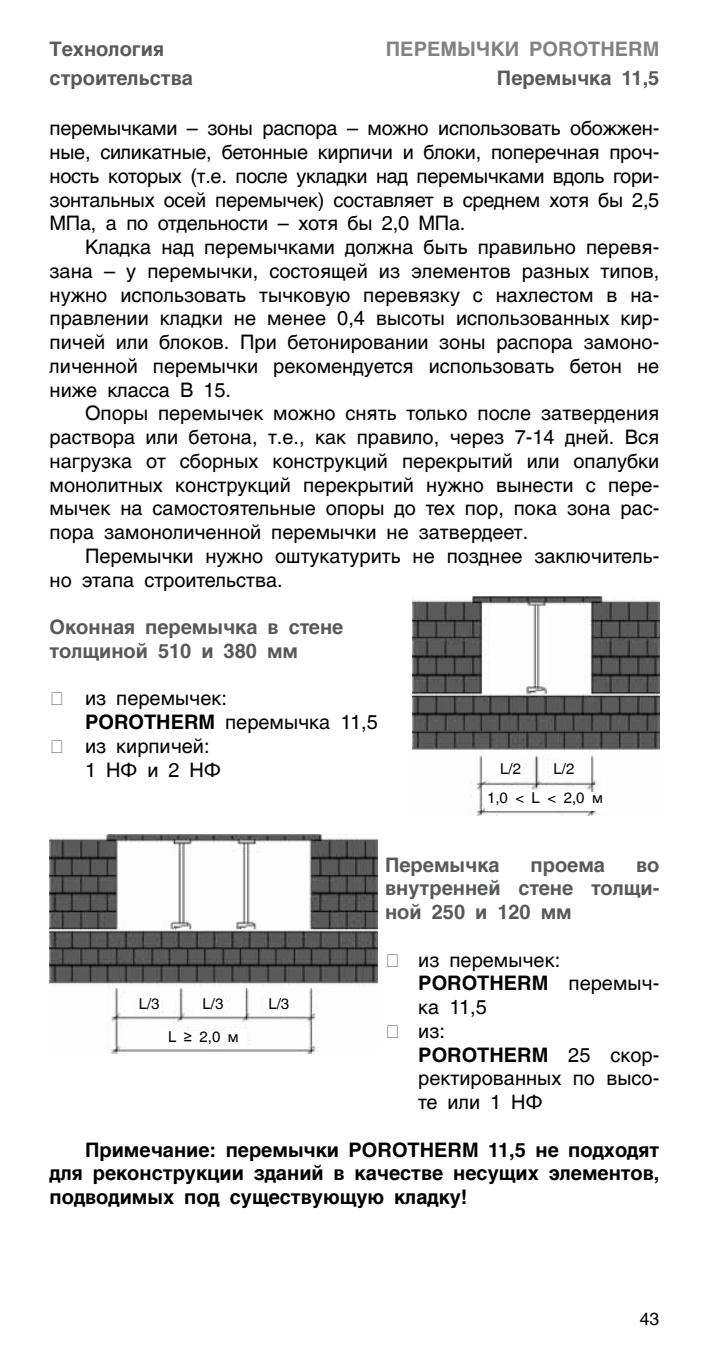
<style>
.page{position:relative;width:709px;height:1347px;background:#fff}
.page>*{position:absolute;margin:0;border:0;box-sizing:border-box;transform-origin:0 0}
.t1{font:20px/23.8px "AG Helvetica Cyr Roman";color:#000}
.t2{font:700 20px/23.8px "AG Helvetica Cyr";color:#000;text-align:justify}
.t3{font:700 20px/23.8px "AG Helvetica Cyr";color:#58595b}
.t4{font:700 20px "AG Helvetica Cyr";color:#808285}
.t5{font:17.5px "AG Helvetica Cyr Roman";color:#000}
.t6{font:15px/29.2px "AG Helvetica Cyr Roman";color:#000}
.s1{font-family:"AG Helvetica Cyr";font-weight:700}
.s2{font-family:"AG Helvetica Cyr Roman";font-weight:400}
.s3{font-family:"Arial"}
</style>
<div class="page">
<img style="left:412px;top:597px;width:247px;height:219px">
<img style="left:50px;top:834px;width:328px;height:220px">
<div style="left:137px;top:997px;width:24px;height:19px;background:#fff"></div>
<div style="left:201px;top:997px;width:24px;height:19px;background:#fff"></div>
<div style="left:267px;top:997px;width:24px;height:19px;background:#fff"></div>
<div style="left:161px;top:1031px;width:85px;height:16px;background:#fff"></div>
<div style="left:499px;top:763px;width:23px;height:19px;background:#fff"></div>
<div style="left:552px;top:763px;width:24px;height:19px;background:#fff"></div>
<div style="left:484px;top:792px;width:121px;height:19px;background:#fff"></div>
<p class="t3" style="left:50px;top:35px;width:145px;line-height:28.8px">Технология строительства</p>
<p class="t4" style="left:386px;top:38px;width:275px">ПЕРЕМЫЧКИ POROTHERM</p>
<p class="t3" style="left:497px;top:66px;width:164px">Перемычка 11,5</p>
<p class="t1" style="left:50px;top:117px;width:611px;text-align:justify">перемычками – зоны распора – можно использовать обожжен&shy;ные, силикатные, бетонные кирпичи и блоки, поперечная проч&shy;ность которых (т.е. после укладки над перемычками вдоль гори&shy;зонтальных осей перемычек) составляет в среднем хотя бы 2,5<br>МПа, а по отдельности – хотя бы 2,0 МПа.</p>
<p class="t1" style="left:50px;top:235px;width:611px;text-align:justify;text-indent:35px">Кладка над перемычками должна быть правильно перевя&shy;зана – у перемычки, состоящей из элементов разных типов, нужно использовать тычковую перевязку с нахлестом в на&shy;правлении кладки не менее 0,4 высоты использованных кир&shy;пичей или блоков. При бетонировании зоны распора замоно&shy;личенной перемычки рекомендуется использовать бетон не ниже класса B 15.</p>
<p class="t1" style="left:50px;top:401px;width:611px;text-align:justify;text-indent:35px">Опоры перемычек можно снять только после затвердения раствора или бетона, т.е., как правило, через 7-14 дней. Вся нагрузка от сборных конструкций перекрытий или опалубки монолитных конструкций перекрытий нужно вынести с пере&shy;мычек на самостоятельные опоры до тех пор, пока зона рас&shy;пора замоноличенной перемычки не затвердеет.</p>
<p class="t1" style="left:50px;top:544px;width:611px;text-indent:35px">Перемычки нужно оштукатурить не позднее заключитель&shy;но этапа строительства.</p>
<p class="t3" style="left:50px;top:615px;width:295px">Оконная перемычка в стене толщиной 510 и 380 мм</p>
<p class="t1" style="left:85px;top:686px;width:294px;text-indent:-35px">❖ из перемычек:<br><span class="s1">POROTHERM</span> перемычка 11,5</p>
<p class="t1" style="left:85px;top:734px;width:137px;text-indent:-35px">❖ из кирпичей:<br>1 НФ и 2 НФ</p>
<p class="t6" style="left:487px;top:754px;width:117px;text-indent:66px">L/2<br>1,0 &lt; L &lt; 2,0 м</p>
<p class="t6" style="left:500px;top:754px;width:22px">L/2</p>
<p class="t3" style="left:385px;top:852px;width:116px">Перемычка</p>
<p class="t3" style="left:530px;top:852px;width:76px">проема</p>
<p class="t3" style="left:385px;top:852px;width:276px;text-align:justify;text-indent:251px">во внутренней стене толщи&shy;ной 250 и 120 мм</p>
<p class="t1" style="left:385px;top:948px;width:177px">❖ из перемычек:</p>
<p class="t2" style="left:418px;top:971px;width:242px">POROTHERM <span class="s2">перемыч-</span></p>
<p class="t1" style="left:418px;top:995px;width:70px">ка 11,5</p>
<p class="t1" style="left:385px;top:1019px;width:61px">❖ из:</p>
<p class="t2" style="left:418px;top:1042px;width:242px">POROTHERM <span class="s2">25 скор-</span></p>
<p class="t1" style="left:418px;top:1066px;width:242px">ректированных по высо&shy;те или 1 НФ</p>
<p class="t2" style="left:50px;top:1137px;width:611px;text-indent:35px">Примечание: перемычки POROTHERM 11,5 не подходят для реконструкции зданий в качестве несущих элементов, подводимых под существующую кладку!</p>
<p class="t6" style="left:139px;top:988px;width:22px">L/3</p>
<p class="t6" style="left:203px;top:988px;width:22px">L/3</p>
<p class="t6" style="left:268px;top:988px;width:22px">L/3</p>
<p class="t6" style="left:168px;top:1022px;width:72px">L <span class="s3">≥</span> 2,0 м</p>
<p class="t5" style="left:640px;top:1309px;width:21px">43</p>
</div>
